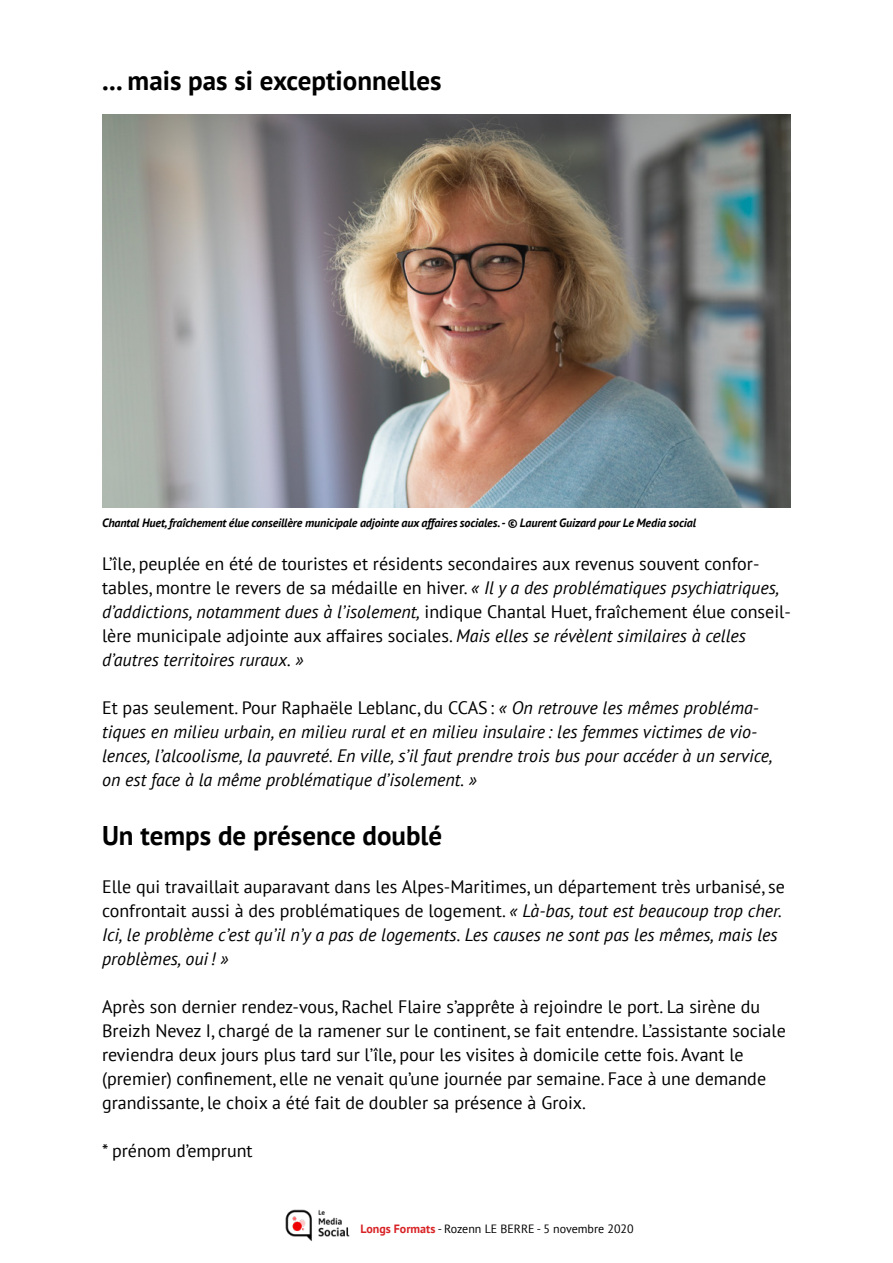
<style>
.page{position:relative;width:893px;height:1263px;background:#fff}
.page>*{position:absolute;margin:0;border:0;box-sizing:border-box;transform-origin:0 0}
.t1{font:700 27px "PT Sans";color:#000}
.t2{font:18px/24px "PT Sans";color:#000}
.t3{font:italic 18px/24px "PT Sans";color:#000}
.t4{font:italic 700 12px "PT Sans";letter-spacing:-.01em;color:#000}
.t5{font:12px "PT Sans";color:#000}
.s1{font-style:italic}
.s2{font-style:normal}
.s3{font-weight:700;color:#d82326}
</style>
<div class="page">
<img style="left:285px;top:1209px;width:65px;height:33px">
<img style="left:102px;top:115px;width:689px;height:393px">
<h1 class="t1" style="left:102px;top:63px;width:341px">... mais pas si exceptionnelles</h1>
<p class="t4" style="left:102px;top:514px;width:595px">Chantal Huet, fraîchement élue conseillère municipale adjointe aux affaires sociales. - © Laurent Guizard pour Le Media social</p>
<p class="t2" style="left:102px;top:551px;width:690px">L’île, peuplée en été de touristes et résidents secondaires aux revenus souvent confor&shy;tables, montre le revers de sa médaille en hiver. <span class="s1">« Il y a des problématiques psychiatriques, d’addictions, notamment dues à l’isolement,</span> indique Chantal Huet, fraîchement élue conseil&shy;lère municipale adjointe aux affaires sociales. <span class="s1">Mais elles se révèlent similaires à celles d’autres territoires ruraux. »</span></p>
<p class="t3" style="left:102px;top:695px;width:672px"><span class="s2">Et pas seulement. Pour Raphaële Leblanc, du CCAS:</span> « On retrouve les mêmes probléma&shy;tiques en milieu urbain, en milieu rural et en milieu insulaire : les femmes victimes de vio&shy;lences, l’alcoolisme, la pauvreté. En ville, s’il faut prendre trois bus pour accéder à un service, on est face à la même problématique d’isolement. »</p>
<h1 class="t1" style="left:102px;top:818px;width:342px">Un temps de présence doublé</h1>
<p class="t2" style="left:102px;top:874px;width:684px">Elle qui travaillait auparavant dans les Alpes-Maritimes, un département très urbanisé, se confrontait aussi à des problématiques de logement. <span class="s1">« Là-bas, tout est beaucoup trop cher.<br>Ici, le problème c’est qu’il n’y a pas de logements. Les causes ne sont pas les mêmes, mais les problèmes, oui! »</span></p>
<p class="t2" style="left:102px;top:994px;width:685px">Après son dernier rendez-vous, Rachel Flaire s’apprête à rejoindre le port. La sirène du Breizh Nevez I, chargé de la ramener sur le continent, se fait entendre. L’assistante sociale reviendra deux jours plus tard sur l’île, pour les visites à domicile cette fois. Avant le (premier) confinement, elle ne venait qu’une journée par semaine. Face à une demande grandissante, le choix a été fait de doubler sa présence à Groix.</p>
<p class="t2" style="left:102px;top:1138px;width:152px">* prénom d’emprunt</p>
<p class="t5" style="left:361px;top:1221px;width:275px"><span class="s3">Longs Formats</span> - Rozenn LE BERRE - 5 novembre 2020</p>
</div>
